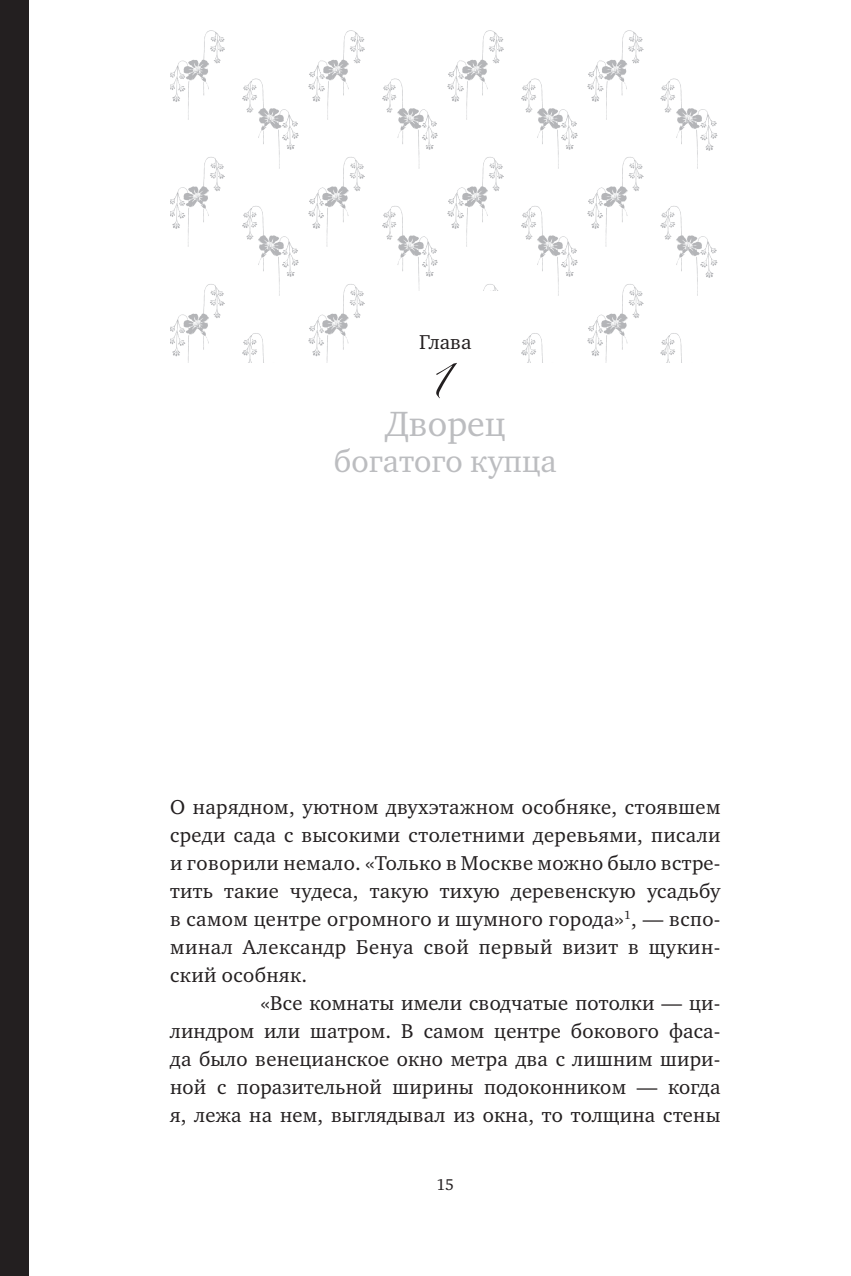
<style>
.page{position:relative;width:851px;height:1276px;background:#fff}
.page>*{position:absolute;margin:0;border:0;box-sizing:border-box;transform-origin:0 0}
.t1{font:36px "Charter C";color:#bcbdc0}
.t2{font:32px "Charter C";color:#bcbdc0}
.t3{font:20.6px "Charter C";letter-spacing:.015em;color:#231f20}
.t4{font:16px "Charter C";color:#231f20}
</style>
<div class="page">
<div style="left:0;top:0;width:28px;height:1276px;background:#231f20"></div>
<img style="left:170px;top:30px;width:55px;height:90px">
<img style="left:460px;top:30px;width:44px;height:90px">
<img style="left:321px;top:30px;width:44px;height:90px">
<img style="left:600px;top:30px;width:44px;height:90px">
<img style="left:251px;top:78px;width:34px;height:218px">
<img style="left:216px;top:50px;width:35px;height:254px">
<img style="left:285px;top:60px;width:36px;height:217px">
<img style="left:530px;top:78px;width:34px;height:218px">
<img style="left:494px;top:50px;width:36px;height:241px">
<img style="left:564px;top:60px;width:36px;height:217px">
<img style="left:391px;top:78px;width:34px;height:213px">
<img style="left:425px;top:60px;width:35px;height:217px">
<img style="left:355px;top:50px;width:36px;height:254px">
<img style="left:669px;top:78px;width:49px;height:284px">
<img style="left:634px;top:50px;width:35px;height:254px">
<img style="left:170px;top:157px;width:46px;height:205px">
<img style="left:216px;top:128px;width:35px;height:17px">
<img style="left:460px;top:157px;width:34px;height:134px">
<img style="left:494px;top:128px;width:36px;height:17px">
<img style="left:425px;top:128px;width:35px;height:17px">
<img style="left:321px;top:157px;width:34px;height:205px">
<img style="left:285px;top:128px;width:36px;height:17px">
<img style="left:355px;top:128px;width:36px;height:17px">
<img style="left:600px;top:157px;width:34px;height:205px">
<img style="left:564px;top:128px;width:36px;height:17px">
<img style="left:634px;top:128px;width:35px;height:17px">
<img style="left:216px;top:177px;width:35px;height:16px">
<img style="left:285px;top:177px;width:36px;height:16px">
<img style="left:494px;top:177px;width:36px;height:16px">
<img style="left:564px;top:177px;width:36px;height:16px">
<img style="left:425px;top:177px;width:35px;height:16px">
<img style="left:355px;top:177px;width:36px;height:16px">
<img style="left:634px;top:177px;width:35px;height:16px">
<img style="left:216px;top:255px;width:35px;height:17px">
<img style="left:494px;top:255px;width:36px;height:17px">
<img style="left:425px;top:255px;width:35px;height:17px">
<img style="left:285px;top:255px;width:36px;height:17px">
<img style="left:355px;top:255px;width:36px;height:17px">
<img style="left:564px;top:255px;width:36px;height:17px">
<img style="left:634px;top:255px;width:35px;height:17px">
<img style="left:216px;top:304px;width:105px;height:58px">
<img style="left:521px;top:315px;width:79px;height:47px">
<img style="left:355px;top:304px;width:9px;height:14px">
<img style="left:634px;top:304px;width:35px;height:58px">
<div style="left:377px;top:291px;width:137px;height:129px;background:#fff"></div>
<svg style="left:436px;top:363px;width:21px;height:35px"></svg>
<p class="t3" style="left:419px;top:333px;width:54px">Глава</p>
<h1 class="t1" style="left:385px;top:408px;width:122px">Дворец</h1>
<h2 class="t2" style="left:334px;top:447px;width:224px">богатого купца</h2>
<p class="t3" style="left:170px;top:798px;width:551px">О нарядном, уютном двухэтажном особняке, стоявшем</p>
<p class="t3" style="left:170px;top:826px;width:551px">среди сада с высокими столетними деревьями, писали</p>
<p class="t3" style="left:170px;top:854px;width:551px">и говорили немало. «Только в Москве можно было встре-</p>
<p class="t3" style="left:170px;top:882px;width:551px">тить такие чудеса, такую тихую деревенскую усадь бу</p>
<p class="t3" style="left:170px;top:910px;width:551px">в самом центре огромного и шумного города»<sup>1</sup>, — вспо-</p>
<p class="t3" style="left:170px;top:938px;width:551px">минал Александр Бенуа свой первый визит в щукин -</p>
<p class="t3" style="left:170px;top:966px;width:139px">ский особняк.</p>
<p class="t3" style="left:261px;top:994px;width:461px">«Все комнаты имели сводчатые потолки — ци-</p>
<p class="t3" style="left:170px;top:1022px;width:551px">линдром или шатром. В самом центре бокового фаса-</p>
<p class="t3" style="left:170px;top:1050px;width:551px">да было венецианское окно метра два с лишним шири-</p>
<p class="t3" style="left:170px;top:1078px;width:551px">ной с поразительной ширины подоконником — когда</p>
<p class="t3" style="left:170px;top:1106px;width:551px">я, лежа на нем, выглядывал из окна, то толщина стены</p>
<p class="t4" style="left:436px;top:1178px;width:19px">15</p>
</div>
